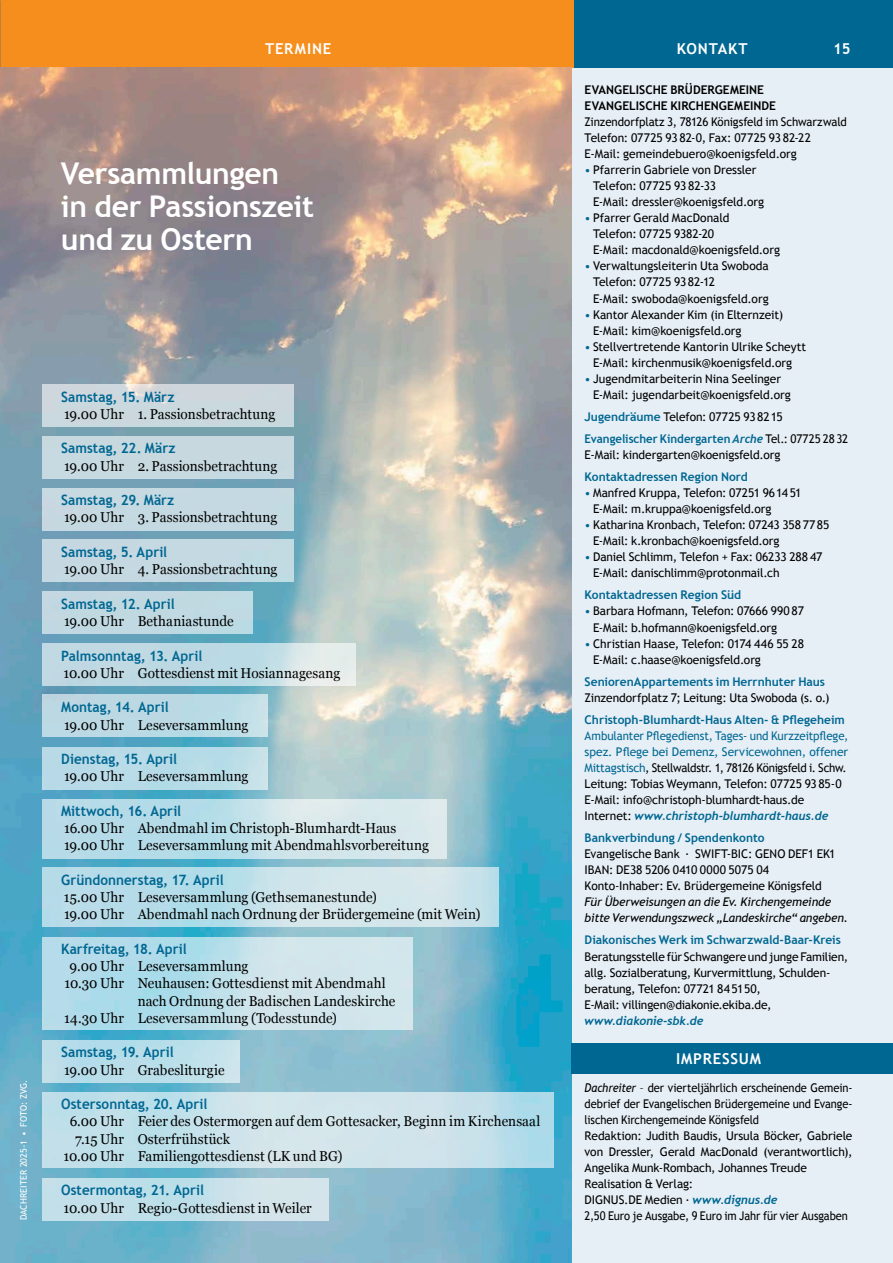
<style>
.page{position:relative;width:893px;height:1263px;background:#fff}
.page>*{position:absolute;margin:0;border:0;box-sizing:border-box;transform-origin:0 0}
.t1{font:700 30px/33px "Trebuchet MS";letter-spacing:-.01em;color:#fff}
.t2{font:700 15px "Trebuchet MS";letter-spacing:.055em;color:#fff}
.t3{font:14.25px/17.2px "Georgia";letter-spacing:.01em;color:#000;scale:.95 1}
.t4{font:700 14.25px "Trebuchet MS";letter-spacing:.005em;color:#006792;scale:.95 1}
.t5{font:12px/16px "Trebuchet MS";letter-spacing:-.01em;color:#000}
.t6{font:12px/16px "Trebuchet MS";letter-spacing:-.01em;color:#000;scale:.93 1}
.t7{font:700 12px/22px "Trebuchet MS";color:#006792}
.t8{font:12px/16px "Trebuchet MS";letter-spacing:-.01em;color:#000;scale:.96 1}
.t9{font:italic 12px/16px "Trebuchet MS";letter-spacing:-.01em;color:#000}
.t10{font:italic 700 12px "Trebuchet";letter-spacing:-.01em;color:#006792}
.t11{font:700 12px "Trebuchet MS";letter-spacing:.01em;color:#000}
.t12{font:9px "Trebuchet MS";letter-spacing:.01em;color:#fff}
.s1{color:#006792}
.s2{font-weight:400;color:#000}
.s3{font-family:"Trebuchet";font-style:italic}
.s4{font-family:"Trebuchet MS";font-weight:400;font-style:normal;color:#000}
.s5{font-style:italic}
.s6{font-family:"Trebuchet";font-weight:700;font-style:italic;color:#006792}
</style>
<div class="page">
<div style="left:572px;top:68px;width:321px;height:977px;background:#e7eff6"></div>
<div style="left:572px;top:1042px;width:321px;height:221px;background:#e7eff6"></div>
<div style="left:0;top:0;width:893px;height:68px;background:#f68e1d"></div>
<div style="left:574px;top:0;width:319px;height:68px;background:#006792"></div>
<img style="left:0;top:68px;width:572px;height:1195px">
<div style="left:43px;top:385px;width:251px;height:42px;background:#cbd8dd"></div>
<div style="left:43px;top:436px;width:251px;height:42px;background:#c7d9df"></div>
<div style="left:43px;top:488px;width:251px;height:42px;background:#c4d9e1"></div>
<div style="left:43px;top:540px;width:251px;height:42px;background:#c4d9e1"></div>
<div style="left:43px;top:592px;width:210px;height:42px;background:#c0d9e1"></div>
<svg style="left:43px;top:644px;width:313px;height:42px;background:#c6dde5"></svg>
<div style="left:43px;top:695px;width:225px;height:42px;background:#bcd9e4"></div>
<div style="left:43px;top:747px;width:225px;height:42px;background:linear-gradient(to right,#b5d8e7,#bddfe8)"></div>
<div style="left:43px;top:1040px;width:197px;height:42px;background:linear-gradient(to right,#b3dae9,#c3e3eb)"></div>
<div style="left:43px;top:1178px;width:286px;height:42px;background:linear-gradient(to right,#bbdde9,#d3e5ea)"></div>
<svg style="left:43px;top:937px;width:370px;height:93px;background:#c0e0ea"></svg>
<svg style="left:43px;top:1092px;width:511px;height:75px;background:#c6e1ea"></svg>
<svg style="left:43px;top:799px;width:404px;height:59px;background:#c5e1e9"></svg>
<svg style="left:43px;top:867px;width:456px;height:60px;background:#c3e0e9"></svg>
<div style="left:572px;top:1043px;width:321px;height:31px;background:#006792"></div>
<p class="t2" style="left:265px;top:39px;width:68px">termine</p>
<h1 class="t1" style="left:61px;top:157px;width:254px">Versammlungen<br>in der Passionszeit und zu Ostern</h1>
<p class="t12" style="left:18px;top:1220px;width:143px;rotate:-90deg">Dachreiter 2025-1 • foto: zvg.</p>
<p class="t4" style="left:61px;top:388px;width:121px">Samstag, 15. März</p>
<p class="t3" style="left:64px;top:405px;width:224px">19.00 Uhr 1. Passionsbetrachtung</p>
<p class="t4" style="left:61px;top:439px;width:122px">Samstag, 22. März</p>
<p class="t3" style="left:64px;top:457px;width:226px">19.00 Uhr 2. Passionsbetrachtung</p>
<p class="t4" style="left:61px;top:491px;width:121px">Samstag, 29. März</p>
<p class="t3" style="left:64px;top:508px;width:226px">19.00 Uhr 3. Passionsbetrachtung</p>
<p class="t4" style="left:61px;top:543px;width:113px">Samstag, 5. April</p>
<p class="t3" style="left:64px;top:560px;width:226px">19.00 Uhr 4. Passionsbetrachtung</p>
<p class="t4" style="left:61px;top:595px;width:121px">Samstag, 12. April</p>
<p class="t3" style="left:64px;top:612px;width:180px">19.00 Uhr Bethaniastunde</p>
<p class="t4" style="left:61px;top:646px;width:150px">Palmsonntag, 13. April</p>
<p class="t3" style="left:64px;top:664px;width:293px">10.00 Uhr Gottesdienst mit Hosiannagesang</p>
<p class="t4" style="left:61px;top:698px;width:115px">Montag, 14. April</p>
<p class="t3" style="left:64px;top:715px;width:196px">19.00 Uhr Leseversammlung</p>
<p class="t4" style="left:61px;top:750px;width:124px">Dienstag, 15. April</p>
<p class="t3" style="left:64px;top:767px;width:196px">19.00 Uhr Leseversammlung</p>
<p class="t4" style="left:61px;top:802px;width:128px">Mittwoch, 16. April</p>
<p class="t3" style="left:64px;top:819px;width:385px">16.00 Uhr Abendmahl im Christoph-Blumhardt-Haus<br>19.00 Uhr Leseversammlung mit Abendmahlsvorbereitung</p>
<p class="t4" style="left:61px;top:871px;width:173px">Gründonnerstag, 17. April</p>
<p class="t3" style="left:64px;top:888px;width:440px">15.00 Uhr Leseversammlung (Gethsemanestunde)<br>19.00 Uhr Abendmahl nach Ordnung der Brüdergemeine (mit Wein)</p>
<p class="t4" style="left:61px;top:940px;width:134px">Karfreitag, 18. April</p>
<p class="t3" style="left:70px;top:957px;width:190px">9.00 Uhr Leseversammlung</p>
<p class="t3" style="left:65px;top:974px;width:340px">10.30 Uhr Neuhausen: Gottesdienst mit Abendmahl</p>
<p class="t3" style="left:138px;top:991px;width:273px">nach Ordnung der Badischen Landeskirche</p>
<p class="t3" style="left:64px;top:1009px;width:289px">14.30 Uhr Leseversammlung (Todesstunde)</p>
<p class="t4" style="left:61px;top:1043px;width:120px">Samstag, 19. April</p>
<p class="t3" style="left:64px;top:1060px;width:170px">19.00 Uhr Grabesliturgie</p>
<p class="t4" style="left:61px;top:1095px;width:155px">Ostersonntag, 20. April</p>
<p class="t3" style="left:70px;top:1112px;width:497px">6.00 Uhr Feier des Ostermorgen auf dem Gottesacker, Beginn im Kirchensaal</p>
<p class="t3" style="left:75px;top:1129px;width:165px">7.15 Uhr Osterfrühstück</p>
<p class="t3" style="left:64px;top:1147px;width:295px">10.00 Uhr Familiengottesdienst (LK und BG)</p>
<p class="t4" style="left:61px;top:1181px;width:152px">Ostermontag, 21. April</p>
<p class="t3" style="left:64px;top:1198px;width:263px">10.00 Uhr Regio-Gottesdienst in Weiler</p>
<p class="t2" style="left:677px;top:39px;width:72px">Kontakt</p>
<p class="t2" style="left:833px;top:39px;width:19px">15</p>
<p class="t11" style="left:585px;top:82px;width:8px">EVANGELISCHE</p>
<p class="t11" style="left:670px;top:82px;width:31px">BRÜDERGE</p>
<p class="t11" style="left:730px;top:82px;width:16px">MEINE</p>
<p class="t11" style="left:585px;top:98px;width:8px">EVANGELISCHE</p>
<p class="t11" style="left:670px;top:98px;width:16px">KIRCHENGE</p>
<p class="t11" style="left:734px;top:98px;width:17px">MEINDE</p>
<p class="t8" style="left:585px;top:114px;width:275px">Zinzendorfplatz 3, 78126 Königsfeld im Schwarzwald<br>Telefon: 07725 9382-0, Fax: 07725 9382-22<br>E-Mail: gemeindebuero@koenigsfeld.org</p>
<p class="t5" style="left:585px;top:162px;width:173px"><span class="s1">•</span> Pfarrerin Gabriele von Dressler<br>Telefon: 07725 93 82-33</p>
<p class="t5" style="left:593px;top:194px;width:173px">E-Mail: dressler@koenigsfeld.org</p>
<p class="t5" style="left:585px;top:210px;width:146px"><span class="s1">•</span> Pfarrer Gerald MacDonald<br>Telefon: 07725 9382-20</p>
<p class="t5" style="left:593px;top:242px;width:188px">E-Mail: macdonald@koenigsfeld.org</p>
<p class="t5" style="left:585px;top:258px;width:186px"><span class="s1">•</span> Verwaltungsleiterin Uta Swoboda<br>Telefon: 07725 9382-12</p>
<p class="t5" style="left:593px;top:290px;width:177px">E-Mail: swoboda@koenigsfeld.org</p>
<p class="t5" style="left:593px;top:306px;width:191px;text-indent:-8px"><span class="s1">•</span> Kantor Alexander Kim (in Elternzeit)<br>E-Mail: kim@koenigsfeld.org</p>
<p class="t5" style="left:585px;top:339px;width:223px;text-align:center"><span class="s1">•</span> Stellvertretende Kantorin Ulrike Scheytt<br>E-Mail: kirchenmusik@koenigsfeld.org</p>
<p class="t5" style="left:593px;top:371px;width:199px;text-indent:-8px"><span class="s1">•</span> Jugendmitarbeiterin Nina Seelinger<br>E-Mail: jugendarbeit@koenigsfeld.org</p>
<p class="t7" style="left:585px;top:406px;width:265px">Jugendräume <span class="s2">Telefon: 07725 938215<br></span>Evangelischer Kindergarten <span class="s3">Arche</span> <span class="s2">Tel.: 07725 2832</span></p>
<p class="t5" style="left:585px;top:447px;width:197px">E-Mail: kindergarten@koenigsfeld.org</p>
<p class="t7" style="left:585px;top:466px;width:165px">Kontaktadressen Region Nord</p>
<p class="t5" style="left:593px;top:485px;width:210px;text-indent:-9px"><span class="s1">•</span> Manfred Kruppa, Telefon: 07251 961451<br>E-Mail: m.kruppa@koenigsfeld.org</p>
<p class="t5" style="left:593px;top:517px;width:238px;text-indent:-9px"><span class="s1">•</span> Katharina Kronbach, Telefon: 07243 3587785<br>E-Mail: k.kronbach@koenigsfeld.org</p>
<p class="t5" style="left:593px;top:549px;width:231px;text-indent:-8px"><span class="s1">•</span> Daniel Schlimm, Telefon + Fax: 06233 288 47<br>E-Mail: danischlimm@protonmail.ch</p>
<p class="t7" style="left:585px;top:584px;width:158px">Kontaktadressen Region Süd</p>
<p class="t5" style="left:593px;top:603px;width:212px;text-indent:-8px"><span class="s1">•</span> Barbara Hofmann, Telefon: 07666 990 87<br>E-Mail: b.hofmann@koenigsfeld.org</p>
<p class="t5" style="left:593px;top:635px;width:212px;text-indent:-9px"><span class="s1">•</span> Christian Haase, Telefon: 0174 446 55 28<br>E-Mail: c.haase@koenigsfeld.org</p>
<p class="t7" style="left:585px;top:670px;width:242px">SeniorenAppartements im Herrnhuter Haus</p>
<p class="t5" style="left:585px;top:690px;width:247px">Zinzendorfplatz 7; Leitung: Uta Swoboda (s. o.)</p>
<p class="t7" style="left:585px;top:708px;width:262px">Christoph-Blumhardt-Haus Alten- &amp; Pflegeheim</p>
<p class="t5" style="left:585px;top:728px;width:265px"><span class="s1">Ambulanter Pflegedienst, Tages- und Kurzzeitpflege, spez. Pflege bei Demenz, Servicewohnen, offener Mittagstisch</span>, Stellwaldstr. 1, 78126 Königsfeld i. Schw.<br>Leitung: Tobias Weymann, Telefon: 07725 9385-0<br>E-Mail: info@christoph-blumhardt-haus.de</p>
<p class="t10" style="left:585px;top:808px;width:245px"><span class="s4">Internet:</span> www.christoph-blumhardt-haus.de</p>
<p class="t7" style="left:585px;top:827px;width:181px">Bankverbindung / Spendenkonto</p>
<p class="t5" style="left:585px;top:846px;width:252px">Evangelische Bank · SWIFT-BIC: GENO DEF1 EK1<br>IBAN: DE38 5206 0410 0000 5075 04<br>Konto-Inhaber: Ev. Brüdergemeine Königsfeld</p>
<p class="t9" style="left:585px;top:894px;width:265px">Für Überweisungen an die Ev. Kirchengemeinde bitte Verwendungszweck „Landeskirche“ angeben.</p>
<p class="t7" style="left:585px;top:929px;width:258px">Diakonisches Werk im Schwarzwald-Baar-Kreis</p>
<p class="t5" style="left:585px;top:948px;width:265px">Beratungsstelle für Schwangere und junge Familien, allg. Sozialberatung, Kurvermittlung, Schulden&shy;beratung, Telefon: 07721 845150,<br>E-Mail: villingen@diakonie.ekiba.de,</p>
<p class="t10" style="left:585px;top:1013px;width:120px">www.diakonie-sbk.de</p>
<p class="t2" style="left:676px;top:1049px;width:86px">impressum</p>
<p class="t6" style="left:585px;top:1080px;width:290px"><span class="s5">Dachreiter</span> – der vierteljährlich erscheinende Gemein&shy;debrief der Evangelischen Brüdergemeine und Evange&shy;lischen Kirchengemeinde Königsfeld<br>Redaktion: Judith Baudis, Ursula Böcker, Gabriele von Dressler, Gerald MacDonald (verantwortlich), Angelika Munk-Rombach, Johannes Treude Realisation &amp; Verlag:<br>DIGNUS.DE Medien · <span class="s6">www.dignus.de<br></span>2,50 Euro je Ausgabe, 9 Euro im Jahr für vier Ausgaben</p>
</div>
